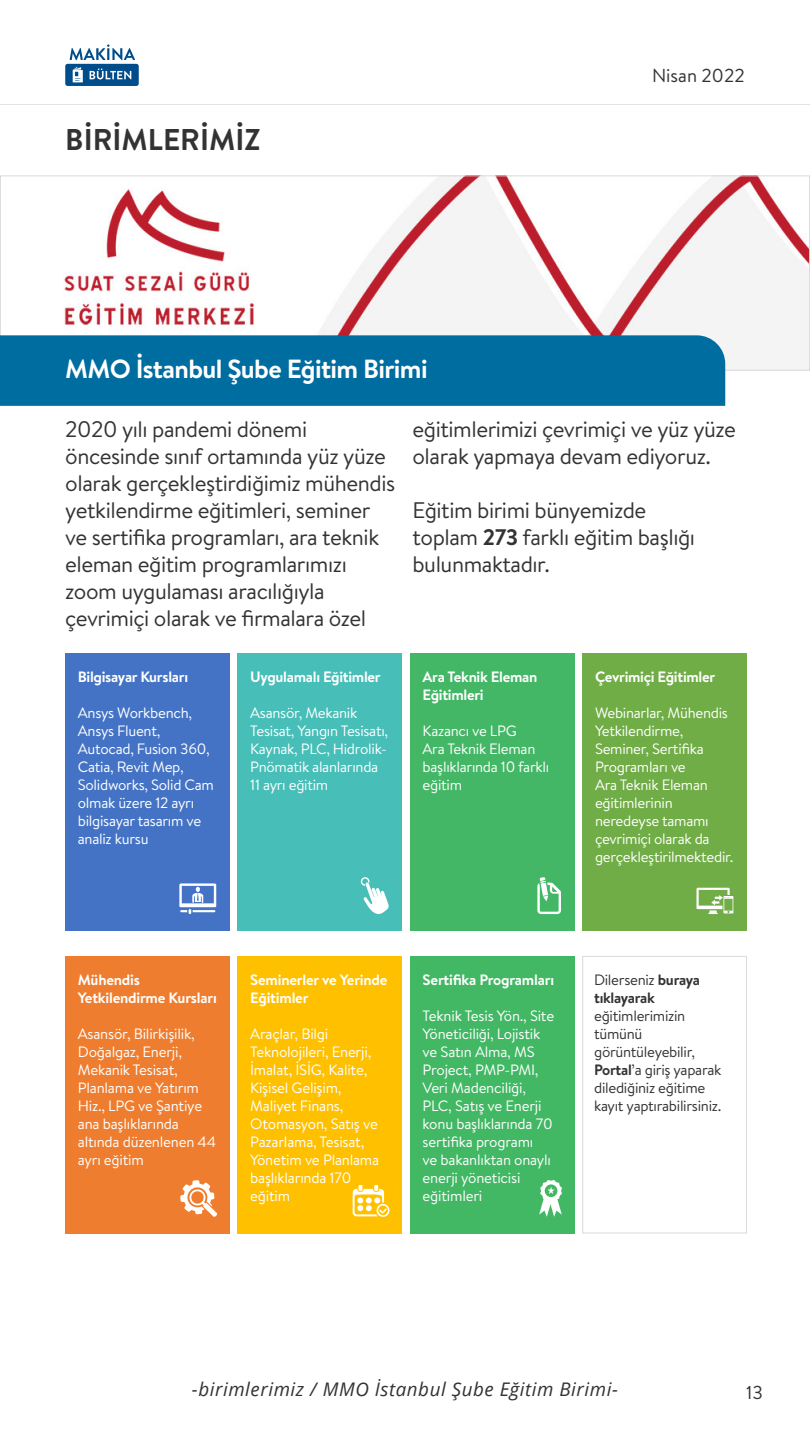
<style>
.page{position:relative;width:810px;height:1440px;background:#fff}
.page>*{position:absolute;margin:0;border:0;box-sizing:border-box;transform-origin:0 0}
.t1{font:700 30px "Brandon Text";color:#333}
.t2{font:700 26.25px "Brandon Text";letter-spacing:-.025em;color:#fff}
.t3{font:22.5px/27px "Brandon Text";letter-spacing:-.02em;color:#333}
.t4{font:italic 18.75px "Open Sans";letter-spacing:.03em;color:#333}
.t5{font:18.75px "Brandon Text";color:#333}
.t6{font:15px/18px "Brandon Text";letter-spacing:-.02em;color:#fff}
.t7{font:700 15px/18px "Brandon Text";letter-spacing:-.02em;color:#fff}
.t8{font:15px/18px "Brandon Text";letter-spacing:-.02em;color:#333}
.t9{font:700 15px/18px "Brandon Text";letter-spacing:-.02em;color:#333}
.s1{font-weight:700}
.s2{font-weight:400}
</style>
<div class="page">
<hr style="left:0;top:104px;width:810px;height:1px;background:#e3e3e2">
<div style="left:65px;top:64px;width:74px;height:22px;background:#004d8c;border-radius:2px"></div>
<svg style="left:70px;top:44px;width:65px;height:16px"></svg>
<svg style="left:90px;top:69px;width:41px;height:10px"></svg>
<svg style="left:73px;top:67px;width:10px;height:15px"></svg>
<img style="left:64px;top:177px;width:744px;height:192px">
<div style="left:0;top:335px;width:725px;height:71px;background:#006da1"></div>
<div style="left:65px;top:653px;width:165px;height:278px;background:#4473c5"></div>
<div style="left:65px;top:956px;width:165px;height:277px;background:#ee7d2f"></div>
<div style="left:238px;top:653px;width:164px;height:278px;background:#47beb8"></div>
<div style="left:238px;top:956px;width:164px;height:277px;background:#ffc000"></div>
<div style="left:410px;top:653px;width:165px;height:278px;background:#43b766"></div>
<div style="left:410px;top:956px;width:165px;height:277px;background:#42b864"></div>
<div style="left:582px;top:653px;width:165px;height:278px;background:#70ad46"></div>
<div style="left:582px;top:956px;width:165px;height:277px;background:#fff;border:1px solid #dadada"></div>
<svg style="left:179px;top:883px;width:37px;height:31px"></svg>
<svg style="left:361px;top:877px;width:28px;height:37px"></svg>
<svg style="left:539px;top:1180px;width:23px;height:37px"></svg>
<svg style="left:537px;top:877px;width:24px;height:37px"></svg>
<svg style="left:696px;top:888px;width:37px;height:26px"></svg>
<svg style="left:180px;top:1180px;width:37px;height:37px"></svg>
<svg style="left:353px;top:1185px;width:37px;height:32px"></svg>
<h1 class="t1" style="left:65px;top:119px;width:197px">BİRİMLERİMİZ</h1>
<h2 class="t2" style="left:65px;top:351px;width:364px">MMO İstanbul Şube Eğitim Birimi</h2>
<p class="t5" style="left:652px;top:63px;width:94px">Nisan 2022</p>
<p class="t3" style="left:65px;top:415px;width:332px">2020 yılı pandemi dönemi öncesinde sınıf ortamında yüz yüze olarak gerçekleştirdiğimiz mühendis yetkilendirme eğitimleri, seminer ve sertifika programları, ara teknik eleman eğitim programlarımızı zoom uygulaması aracılığıyla çevrimiçi olarak ve firmalara özel</p>
<h3 class="t3" style="left:412px;top:415px;width:325px">eğitimlerimizi çevrimiçi ve yüz yüze olarak yapmaya devam ediyoruz.</h3>
<h3 class="t3" style="left:412px;top:496px;width:284px">Eğitim birimi bünyemizde toplam <span class="s1">273</span> farklı eğitim başlığı bulunmaktadır.</h3>
<p class="t7" style="left:78px;top:667px;width:112px">Bilgisayar Kursları</p>
<p class="t6" style="left:78px;top:703px;width:138px">Ansys Workbench,<br>Ansys Fluent,<br>Autocad, Fusion 360,<br>Catia, Revit Mep,<br>Solidworks, Solid Cam olmak üzere 12 ayrı bilgisayar tasarım ve analiz kursu</p>
<p class="t7" style="left:250px;top:667px;width:132px">Uygulamalı Eğitimler</p>
<p class="t6" style="left:250px;top:703px;width:139px">Asansör, Mekanik<br>Tesisat, Yangın Tesisatı,<br>Kaynak, PLC, Hidrolik-<br>Pnömatik alanlarında<br>11 ayrı eğitim</p>
<p class="t7" style="left:423px;top:667px;width:116px">Ara Teknik Eleman<br>Eğitimleri</p>
<p class="t6" style="left:423px;top:721px;width:128px">Kazancı ve LPG<br>Ara Teknik Eleman başlıklarında 10 farklı eğitim</p>
<p class="t7" style="left:595px;top:667px;width:122px">Çevrimiçi Eğitimler</p>
<p class="t6" style="left:595px;top:703px;width:140px">Webinarlar, Mühendis<br>Yetkilendirme,<br>Seminer, Sertifika<br>Programları ve<br>Ara Teknik Eleman eğitimlerinin neredeyse tamamı çevrimiçi olarak da gerçekleştirilmektedir.</p>
<p class="t7" style="left:78px;top:970px;width:140px">Mühendis<br>Yetkilendirme Kursları</p>
<p class="t6" style="left:78px;top:1024px;width:140px">Asansör, Bilirkişilik,<br>Doğalgaz, Enerji,<br>Mekanik Tesisat,<br>Planlama ve Yatırım<br>Hiz., LPG ve Şantiye ana başlıklarında altında düzenlenen 44 ayrı eğitim</p>
<p class="t7" style="left:250px;top:970px;width:139px">Seminerler ve Yerinde<br>Eğitimler</p>
<p class="t6" style="left:250px;top:1024px;width:130px">Araçlar, Bilgi<br>Teknolojileri, Enerji,<br>İmalat, İSİG, Kalite,<br>Kişisel Gelişim,<br>Maliyet Finans,<br>Otomasyon, Satış ve<br>Pazarlama, Tesisat,<br>Yönetim ve Planlama başlıklarında 170 eğitim</p>
<p class="t7" style="left:423px;top:970px;width:133px">Sertifika Programları</p>
<p class="t6" style="left:423px;top:1006px;width:133px">Teknik Tesis Yön., Site<br>Yöneticiliği, Lojistik ve Satın Alma, MS<br>Project, PMP-PMI,<br>Veri Madenciliği,<br>PLC, Satış ve Enerji konu başlıklarında 70 sertifika programı<br>ve bakanlıktan onaylı enerji yöneticisi eğitimleri</p>
<p class="t9" style="left:594px;top:970px;width:107px"><span class="s2">Dilerseniz</span> buraya tıklayarak</p>
<p class="t8" style="left:594px;top:1006px;width:129px">eğitimlerimizin tümünü görüntüleyebilir,<br><span class="s1">Portal</span>’a giriş yaparak dilediğiniz eğitime kayıt yaptırabilirsiniz.</p>
<p class="t4" style="left:192px;top:1376px;width:428px">-birimlerimiz / MMO İstanbul Şube Eğitim Birimi-</p>
<p class="t5" style="left:746px;top:1379px;width:18px">13</p>
</div>
